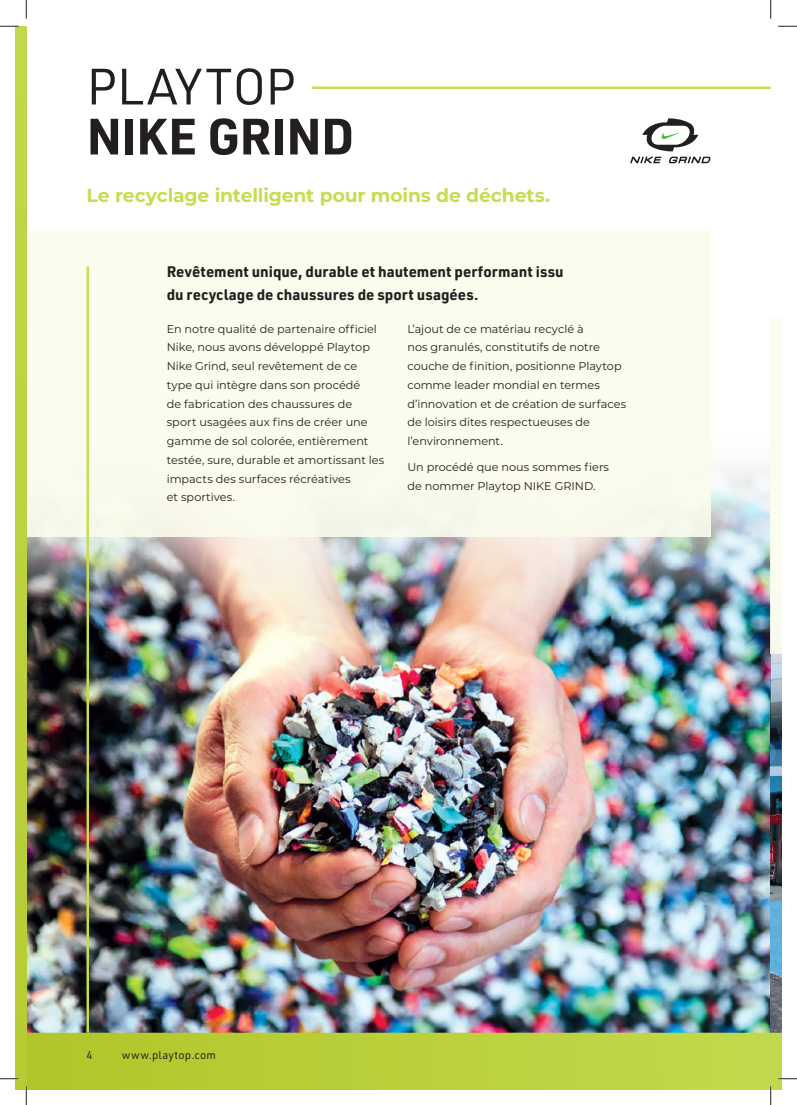
<style>
.page{position:relative;width:797px;height:1105px;background:#fff}
.page>*{position:absolute;margin:0;border:0;box-sizing:border-box;transform-origin:0 0}
.t1{font:700 50px "URWDIN";letter-spacing:-.015em;color:#241f1f}
.t2{font:50px "URWDIN";color:#241f1f}
.t3{font:700 18.75px "Montserrat";letter-spacing:-.005em;color:#c7dc50}
.t4{font:700 15px/22.5px "URWDIN";color:#241f1f}
.t5{font:11.25px/18.8px "Montserrat";color:#241f1f}
.t6{font:11.25px "URWDIN";letter-spacing:.02em;color:#241f1f}
</style>
<div class="page">
<div style="left:16px;top:1033px;width:754px;height:56px;background:linear-gradient(to right,#b1c528,#c2d94c)"></div>
<div style="left:770px;top:1033px;width:11px;height:56px;background:#c2d84c"></div>
<img style="left:26px;top:428px;width:744px;height:605px">
<div style="left:16px;top:231px;width:694px;height:305px;background:#fafced"></div>
<hr style="left:86px;top:266px;width:3px;height:767px;background:#c7dc50">
<img style="left:770px;top:653px;width:11px;height:380px">
<div style="left:770px;top:318px;width:11px;height:335px;background:#fafced"></div>
<hr style="left:312px;top:86px;width:458px;height:3px;background:#c7dc50">
<div style="left:16px;top:26px;width:10px;height:1063px;background:#bcd23e"></div>
<svg style="left:668px;top:157px;width:42px;height:6px"></svg>
<svg style="left:630px;top:157px;width:31px;height:6px"></svg>
<svg style="left:642px;top:118px;width:56px;height:33px"></svg>
<svg style="left:0;top:25px;width:19px;height:2px"></svg>
<svg style="left:778px;top:25px;width:19px;height:2px"></svg>
<svg style="left:0;top:1078px;width:19px;height:1px"></svg>
<svg style="left:778px;top:1078px;width:19px;height:1px"></svg>
<svg style="left:25px;top:0;width:2px;height:19px"></svg>
<svg style="left:25px;top:1086px;width:2px;height:19px"></svg>
<svg style="left:770px;top:0;width:1px;height:19px"></svg>
<svg style="left:770px;top:1086px;width:1px;height:19px"></svg>
<h1 class="t2" style="left:86px;top:54px;width:211px">PLAYTOP</h1>
<h1 class="t1" style="left:86px;top:102px;width:269px">NIKE GRIND</h1>
<h2 class="t3" style="left:86px;top:182px;width:465px">Le recyclage intelligent pour moins de déchets.</h2>
<h3 class="t4" style="left:167px;top:260px;width:398px">Revêtement unique, durable et hautement performant issu du recyclage de chaussures de sport usagées.</h3>
<p class="t5" style="left:167px;top:319px;width:219px">En notre qualité de partenaire officiel Nike, nous avons développé Playtop Nike Grind, seul revêtement de ce type qui intègre dans son procédé<br>de fabrication des chaussures de sport usagées aux fins de créer une gamme de sol colorée, entièrement testée, sure, durable et amortissant les impacts des surfaces récréatives<br>et sportives.</p>
<p class="t5" style="left:407px;top:319px;width:220px">L’ajout de ce matériau recyclé à<br>nos granulés, constitutifs de notre couche de finition, positionne Playtop comme leader mondial en termes d’innovation et de création de surfaces de loisirs dites respectueuses de l’environnement.</p>
<p class="t5" style="left:407px;top:457px;width:203px">Un procédé que nous sommes fiers de nommer Playtop NIKE GRIND.</p>
<p class="t6" style="left:86px;top:1048px;width:8px">4</p>
<p class="t6" style="left:122px;top:1048px;width:96px">www.playtop.com</p>
</div>
